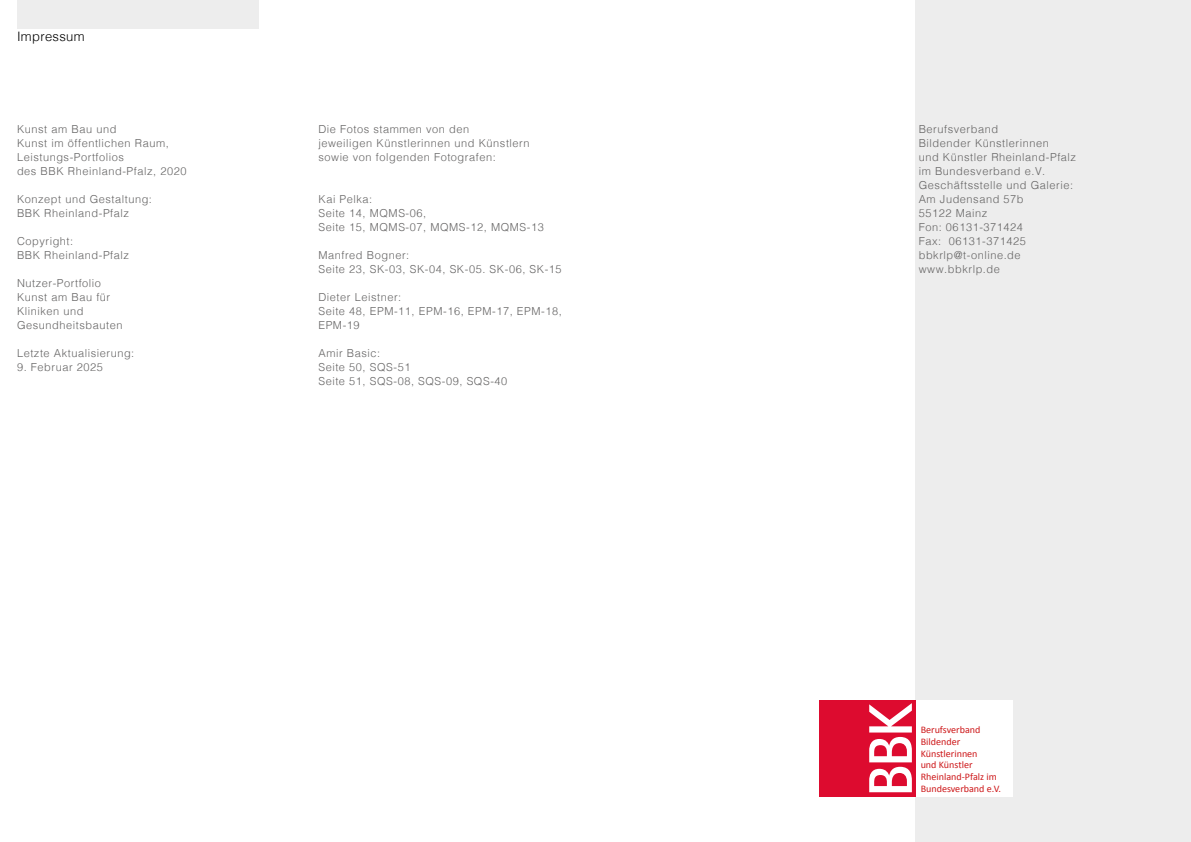
<style>
.page{position:relative;width:1191px;height:842px;background:#fff}
.page>*{position:absolute;margin:0;border:0;box-sizing:border-box;transform-origin:0 0}
.t1{font:300 13px "Helvetica";letter-spacing:.025em;color:#000}
.t2{font:300 11px/14px "Helvetica";letter-spacing:.05em;color:#646363}
.t3{font:10.1px/12px "Calibri";color:#cd1719}
</style>
<div class="page">
<div style="left:17px;top:0;width:241px;height:28px;background:#ededed"></div>
<div style="left:916px;top:0;width:275px;height:842px;background:#ededed"></div>
<div style="left:916px;top:700px;width:96px;height:97px;background:#fff"></div>
<div style="left:819px;top:700px;width:97px;height:97px;background:#dd0b2f"></div>
<svg style="left:869px;top:703px;width:43px;height:89px"></svg>
<p class="t1" style="left:17px;top:25px;width:69px">Impressum</p>
<p class="t2" style="left:17px;top:121px;width:171px">Kunst am Bau und<br>Kunst im öffentlichen Raum,<br>Leistungs-Portfolios<br>des BBK Rheinland-Pfalz, 2020</p>
<p class="t2" style="left:17px;top:191px;width:136px">Konzept und Gestaltung:<br>BBK Rheinland-Pfalz</p>
<p class="t2" style="left:17px;top:233px;width:113px">Copyright:<br>BBK Rheinland-Pfalz</p>
<p class="t2" style="left:17px;top:275px;width:107px">Nutzer-Portfolio<br>Kunst am Bau für<br>Kliniken und<br>Gesundheitsbauten</p>
<p class="t2" style="left:17px;top:345px;width:119px">Letzte Aktualisierung:</p>
<p class="t2" style="left:17px;top:359px;width:87px">9. Februar 2025</p>
<p class="t2" style="left:318px;top:121px;width:213px">Die Fotos stammen von den<br>jeweiligen Künstlerinnen und Künstlern sowie von folgenden Fotografen:</p>
<p class="t2" style="left:318px;top:191px;width:227px">Kai Pelka:<br>Seite 14, MQMS-06,<br>Seite 15, MQMS-07, MQMS-12, MQMS-13</p>
<p class="t2" style="left:318px;top:247px;width:245px">Manfred Bogner:<br>Seite 23, SK-03, SK-04, SK-05. SK-06, SK-15</p>
<p class="t2" style="left:318px;top:289px;width:245px">Dieter Leistner:<br>Seite 48, EPM-11, EPM-16, EPM-17, EPM-18,<br>EPM-19</p>
<p class="t2" style="left:318px;top:345px;width:190px">Amir Basic:<br>Seite 50, SQS-51<br>Seite 51, SQS-08, SQS-09, SQS-40</p>
<p class="t2" style="left:918px;top:121px;width:159px">Berufsverband<br>Bildender Künstlerinnen<br>und Künstler Rheinland-Pfalz im Bundesverband e.V.<br>Geschäftsstelle und Galerie:<br>Am Judensand 57b<br>55122 Mainz<br>Fon: 06131-371424<br>Fax: 06131-371425 bbkrlp@t-online.de www.bbkrlp.de</p>
<p class="t3" style="left:920px;top:723px;width:82px">Berufsverband<br>Bildender<br>Künstlerinnen<br>und Künstler<br>Rheinland-Pfalz im<br>Bundesverband e.V.</p>
</div>
